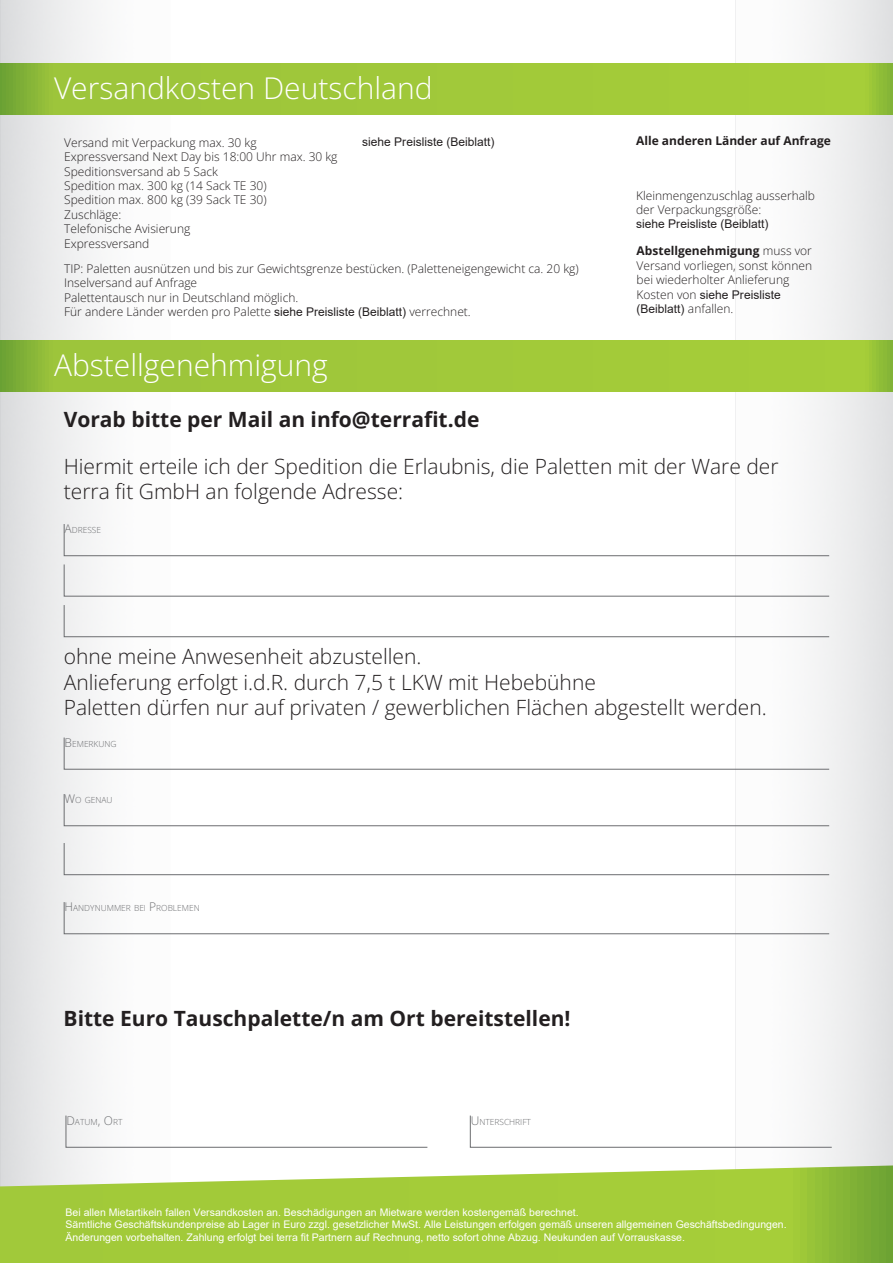
<style>
.page{position:relative;width:893px;height:1263px;background:#fff}
.page>*{position:absolute;margin:0;border:0;box-sizing:border-box;transform-origin:0 0}
.t1{font:300 30px "Open Sans";color:#fff}
.t2{font:300 21px/25.2px "Open Sans";color:#231f20}
.t3{font:700 21px "Open Sans";color:#231f20}
.t4{font:300 12px/14.4px "Open Sans";color:#231f20}
.t5{font:12px/14.4px "Arial";color:#231f20}
.t6{font:700 12px "Open Sans";color:#231f20}
.t7{font:10.5px/12.6px "Arial";color:#fff}
.t8{font:300 8.4px "Open Sans";color:#6c6d70}
.s1{font-family:"Arial";font-weight:400}
.s2{font-weight:700}
.s3{font-family:"Open Sans";font-weight:300}
.s4{font-size:12px}
</style>
<div class="page">
<img style="left:0;top:0;width:170px;height:1165px">
<img style="left:735px;top:0;width:158px;height:1165px">
<svg style="left:0;top:1165px;width:893px;height:98px;background:#a9ce4e"></svg>
<svg style="left:0;top:64px;width:893px;height:51px;background:#9ec739"></svg>
<svg style="left:0;top:340px;width:893px;height:52px;background:#9ec739"></svg>
<svg style="left:63px;top:523px;width:767px;height:33px"></svg>
<svg style="left:63px;top:737px;width:767px;height:33px"></svg>
<svg style="left:63px;top:901px;width:767px;height:33px"></svg>
<svg style="left:63px;top:793px;width:767px;height:33px"></svg>
<svg style="left:63px;top:842px;width:767px;height:33px"></svg>
<svg style="left:63px;top:564px;width:767px;height:33px"></svg>
<svg style="left:63px;top:604px;width:767px;height:33px"></svg>
<svg style="left:65px;top:1115px;width:363px;height:33px"></svg>
<svg style="left:470px;top:1115px;width:362px;height:33px"></svg>
<h1 class="t1" style="left:54px;top:67px;width:380px">Versandkosten Deutschland</h1>
<p class="t4" style="left:64px;top:135px;width:275px">Versand mit Verpackung max. 30 kg<br>Expressversand Next Day bis 18:00 Uhr max. 30 kg<br>Speditionsversand ab 5 Sack<br>Spedition max. 300 kg (14 Sack TE 30)<br>Spedition max. 800 kg (39 Sack TE 30)<br>Zuschläge:<br>Telefonische Avisierung<br>Expressversand</p>
<p class="t5" style="left:362px;top:136px;width:134px">siehe Preisliste (Beiblatt)</p>
<p class="t4" style="left:64px;top:261px;width:516px">TIP: Paletten ausnützen und bis zur Gewichtsgrenze bestücken. (Paletteneigengewicht ca. 20 kg)<br>Inselversand auf Anfrage<br>Palettentausch nur in Deutschland möglich.<br>Für andere Länder werden pro Palette <span class="s1">siehe Preisliste (Beiblatt)</span> verrechnet.</p>
<h1 class="t1" style="left:54px;top:344px;width:275px">Abstellgenehmigung</h1>
<p class="t6" style="left:636px;top:132px;width:196px">Alle anderen Länder auf Anfrage</p>
<p class="t4" style="left:636px;top:188px;width:180px">Kleinmengenzuschlag ausserhalb der Verpackungsgröße:</p>
<p class="t5" style="left:636px;top:218px;width:134px">siehe Preisliste (Beiblatt)</p>
<p class="t4" style="left:637px;top:243px;width:177px;text-align:justify"><span class="s2">Abstellgenehmigung</span> muss vor Versand vorliegen, sonst können bei wiederholter Anlieferung</p>
<p class="t5" style="left:637px;top:288px;width:146px"><span class="s3">Kosten von</span> siehe Preisliste (Beiblatt) <span class="s3">anfallen.</span></p>
<h2 class="t3" style="left:64px;top:405px;width:417px">Vorab bitte per Mail an info@terrafit.de</h2>
<h2 class="t2" style="left:64px;top:453px;width:716px">Hiermit erteile ich der Spedition die Erlaubnis, die Paletten mit der Ware der terra fit GmbH an folgende Adresse:</h2>
<p class="t8" style="left:65px;top:524px;width:38px"><span class="s4">A</span>DRESSE</p>
<h2 class="t2" style="left:64px;top:644px;width:704px">ohne meine Anwesenheit abzustellen.<br>Anlieferung erfolgt i.d.R. durch 7,5 t LKW mit Hebebühne<br>Paletten dürfen nur auf privaten / gewerblichen Flächen abgestellt werden.</h2>
<p class="t8" style="left:65px;top:738px;width:54px"><span class="s4">B</span>EMERKUNG</p>
<p class="t8" style="left:65px;top:794px;width:50px"><span class="s4">W</span>O GENAU</p>
<p class="t8" style="left:65px;top:902px;width:137px"><span class="s4">H</span>ANDYNUMMER BEI <span class="s4">P</span>ROBLEMEN</p>
<h2 class="t3" style="left:64px;top:1004px;width:508px">Bitte Euro Tauschpalette/n am Ort bereitstellen!</h2>
<p class="t8" style="left:66px;top:1116px;width:58px"><span class="s4">D</span>ATUM<span class="s4">, O</span>RT</p>
<p class="t8" style="left:471px;top:1116px;width:62px"><span class="s4">U</span>NTERSCHRIFT</p>
<p class="t7" style="left:66px;top:1207px;width:722px">Bei allen Mietartikeln fallen Versandkosten an. Beschädigungen an Mietware werden kostengemäß berechnet.<br>Sämtliche Geschäftskundenpreise ab Lager in Euro zzgl. gesetzlicher MwSt. Alle Leistungen erfolgen gemäß unseren allgemeinen Geschäftsbedingungen.<br>Änderungen vorbehalten. Zahlung erfolgt bei terra fit Partnern auf Rechnung, netto sofort ohne Abzug. Neukunden auf Vorrauskasse.</p>
</div>
